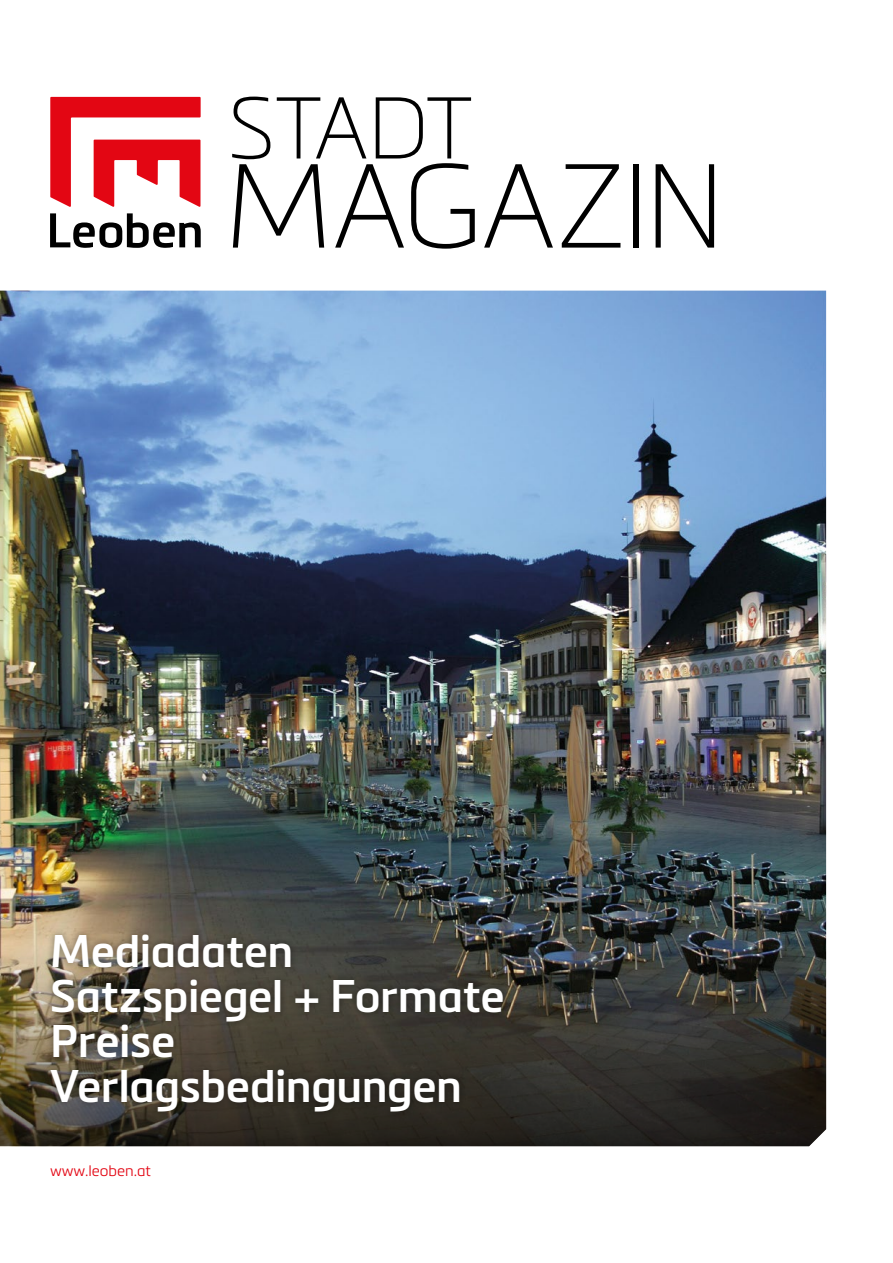
<style>
.page{position:relative;width:893px;height:1263px;background:#fff}
.page>*{position:absolute;margin:0;border:0;box-sizing:border-box;transform-origin:0 0}
.t1{font:117.15px "Metronic Pro Air";letter-spacing:-.01em;color:#000}
.t2{font:85.95px "Metronic Pro Air";letter-spacing:-.02em;color:#000}
.t3{font:600 45px/45px "Metronic Pro";letter-spacing:-.01em;color:#fff}
.t4{font:300 15px "Metronic Pro";color:#e30613}
</style>
<div class="page">
<img style="left:0;top:291px;width:826px;height:640px">
<svg style="left:50px;top:97px;width:151px;height:110px"></svg>
<svg style="left:50px;top:213px;width:151px;height:35px"></svg>
<img style="left:0;top:931px;width:826px;height:215px">
<div style="left:43px;top:927px;width:468px;height:192px;background:#000;opacity:.4"></div>
<h2 class="t2" style="left:228px;top:69px;width:246px">STADT</h2>
<h1 class="t1" style="left:225px;top:126px;width:502px">MAGAZIN</h1>
<p class="t3" style="left:50px;top:927px;width:456px">Mediadaten<br>Satzspiegel + Formate<br>Preise<br>Verlagsbedingungen</p>
<p class="t4" style="left:50px;top:1161px;width:102px">www.leoben.at</p>
</div>
